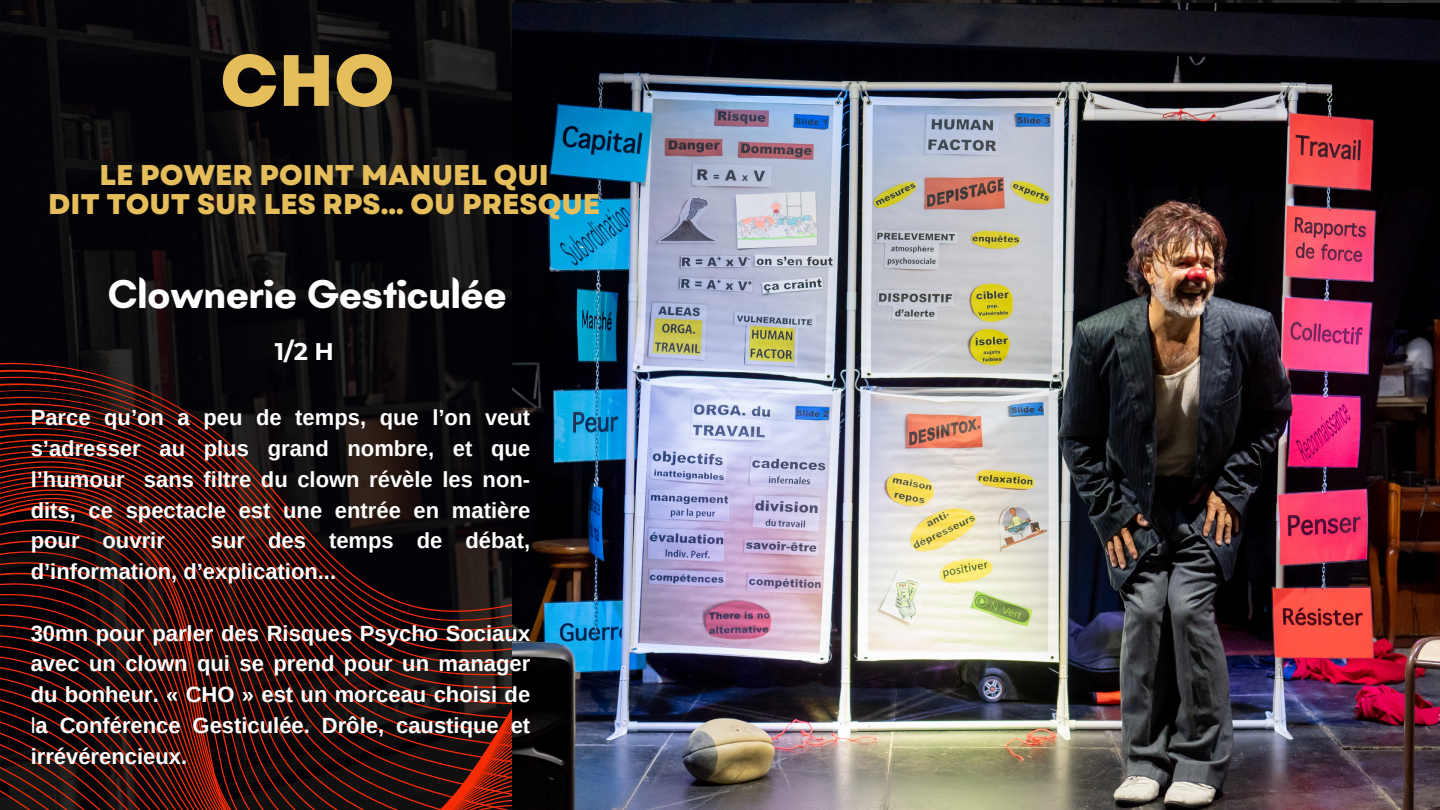
<style>
.page{position:relative;width:1440px;height:810px;background:#fff}
.page>*{position:absolute;margin:0;border:0;box-sizing:border-box;transform-origin:0 0}
.t1{font:800 72.5px "Garet";color:#e5bd5a}
.t2{font:700 41px "Batangas";color:#fff}
.t3{font:800 28.5px "Garet";color:#e5bd5a}
.t4{font:700 24px "Montserrat";color:#fff}
.t5{font:700 22px/30.8px "Arimo";color:#fff;text-align:justify}
.s1{font-weight:400}
</style>
<div class="page">
<img style="left:0;top:0;width:1440px;height:341px">
<svg style="left:0;top:341px;width:512px;height:101px;background:#150b0b"></svg>
<svg style="left:0;top:442px;width:512px;height:368px;background:#2d0e0b"></svg>
<img style="left:512px;top:3px;width:928px;height:807px">
<p class="t1" style="left:220px;top:28px;width:176px">CHO</p>
<p class="t3" style="left:100px;top:154px;width:451px">LE POWER POINT MANUEL QUI</p>
<p class="t3" style="left:48px;top:184px;width:554px">DIT TOUT SUR LES RPS... OU PRESQUE</p>
<p class="t2" style="left:108px;top:270px;width:400px">Clownerie Gesticulée</p>
<p class="t4" style="left:275px;top:337px;width:61px">1/2 H</p>
<p class="t5" style="left:31px;top:402px;width:501px">Parce qu’on a peu de temps, que l’on veut s’adresser au plus grand nombre, et que l’humour sans filtre du clown révèle les non&shy;dits, ce spectacle est une entrée en matière pour ouvrir</p>
<p class="t5" style="left:31px;top:525px;width:501px;text-indent:180px">sur des temps de débat, d’information, d’explication...</p>
<p class="t5" style="left:31px;top:618px;width:501px">30mn pour parler des Risques Psycho Sociaux avec un clown qui se prend pour un manager du bonheur. « CHO » est un morceau choisi de <span class="s1">l</span>a Conférence Gesticulée. Drôle, caustique et irrévérencieux.</p>
</div>
